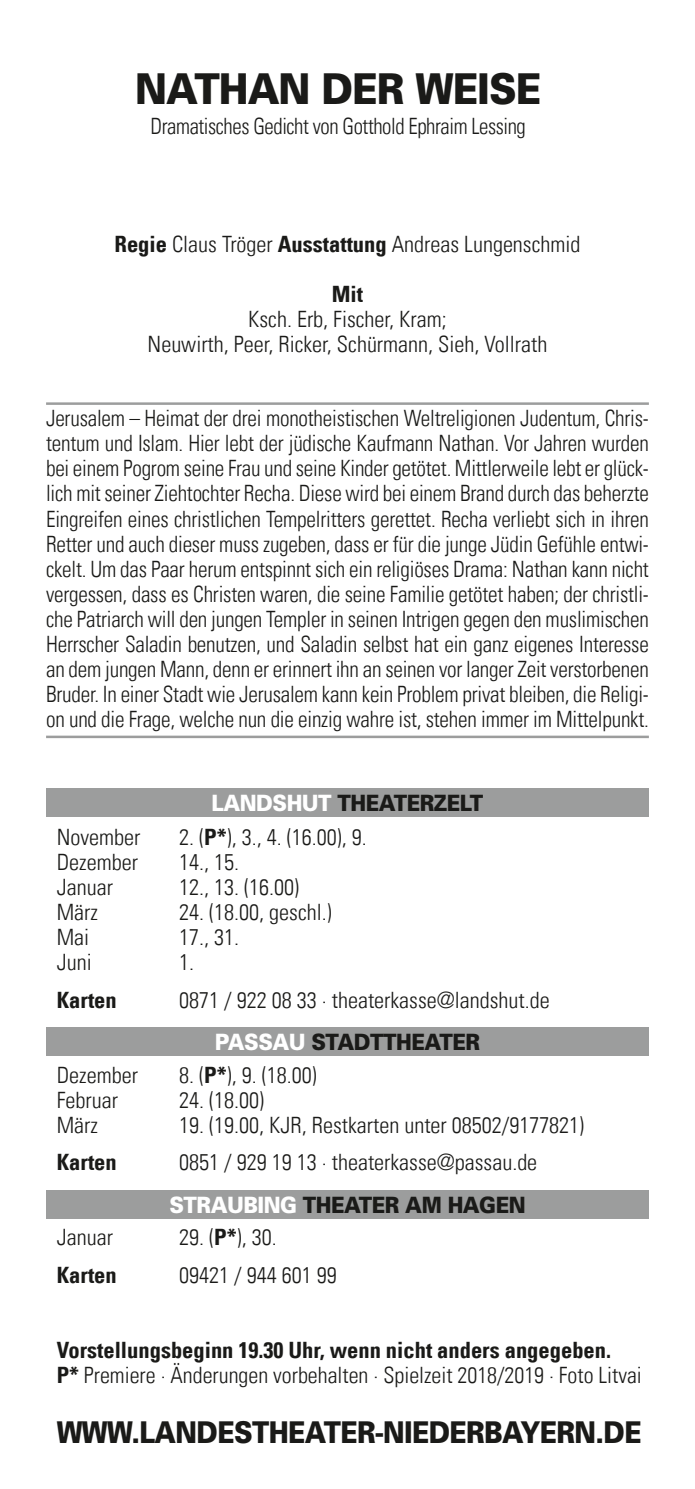
<style>
.page{position:relative;width:695px;height:1489px;background:#fff}
.page>*{position:absolute;margin:0;border:0;box-sizing:border-box;transform-origin:0 0}
.t1{font:900 42.5px "Univers";letter-spacing:-.025em;color:#1a1a18;scale:.9 1}
.t2{font:900 30px "Univers";letter-spacing:-.025em;color:#1a1a18;scale:.86 1}
.t3{font:22.5px/25px "Univers Com 47 Light Cond";color:#1a1a18;text-align:justify;scale:.95 1}
.t4{font:22.5px/25px "Univers Com 47 Light Cond";color:#1a1a18;text-align:center}
.t5{font:22.5px "Univers Com 67 Bold Cond";color:#1a1a18}
.t6{font:900 22.5px "Univers";letter-spacing:-.025em;color:#1a1a18;scale:.9 1}
.t7{font:22.5px "Univers Com 47 Light Cond";letter-spacing:-.02em;color:#1a1a18;scale:.93 1}
.s1{font-family:"Univers Com 67 Bold Cond"}
.s2{color:#fff}
</style>
<div class="page">
<hr style="left:46px;top:402px;width:602px;height:3px;background:#9c9d9d">
<hr style="left:46px;top:735px;width:602px;height:3px;background:#9c9d9d">
<div style="left:46px;top:788px;width:602px;height:28px;background:#9c9d9d"></div>
<div style="left:46px;top:1027px;width:602px;height:29px;background:#9c9d9d"></div>
<div style="left:46px;top:1189px;width:602px;height:29px;background:#9c9d9d"></div>
<h1 class="t1" style="left:135px;top:63px;width:452px">NATHAN DER WEISE</h1>
<p class="t7" style="left:151px;top:113px;width:405px">Dramatisches Gedicht von Gotthold Ephraim Lessing</p>
<p class="t4" style="left:114px;top:232px;width:467px"><span class="s1">Regie</span> Claus Tröger <span class="s1">Ausstattung</span> Andreas Lungenschmid</p>
<p class="t5" style="left:332px;top:280px;width:33px">Mit</p>
<p class="t4" style="left:147px;top:307px;width:401px">Ksch. Erb, Fischer, Kram;<br>Neuwirth, Peer, Ricker, Schürmann, Sieh, Vollrath</p>
<p class="t3" style="left:46px;top:406px;width:636px">Jerusalem – Heimat der drei monotheistischen Weltreligionen Judentum, Chris&shy;tentum und Islam. Hier lebt der jüdische Kaufmann Nathan. Vor Jahren wurden bei einem Pogrom seine Frau und seine Kinder getötet. Mittlerweile lebt er glück&shy;lich mit seiner Ziehtochter Recha. Diese wird bei einem Brand durch das beherzte Eingreifen eines christlichen Tempelritters gerettet. Recha verliebt sich in ihren Retter und auch dieser muss zugeben, dass er für die junge Jüdin Gefühle entwi&shy;ckelt. Um das Paar herum entspinnt sich ein religiöses Drama: Nathan kann nicht vergessen, dass es Christen waren, die seine Familie getötet haben; der christli&shy;che Patriarch will den jungen Templer in seinen Intrigen gegen den muslimischen Herrscher Saladin benutzen, und Saladin selbst hat ein ganz eigenes Interesse an dem jungen Mann, denn er erinnert ihn an seinen vor langer Zeit verstorbenen Bruder. In einer Stadt wie Jerusalem kann kein Problem privat bleiben, die Religi&shy;on und die Frage, welche nun die einzig wahre ist, stehen immer im Mittelpunkt.</p>
<p class="t6" style="left:211px;top:789px;width:303px"><span class="s2">LANDSHUT</span> THEATERZELT</p>
<p class="t4" style="left:57px;top:824px;width:85px">November</p>
<p class="t4" style="left:179px;top:824px;width:189px">2. (<span class="s1">P*</span>), 3., 4. (16.00), 9.</p>
<p class="t4" style="left:57px;top:849px;width:83px">Dezember</p>
<p class="t4" style="left:179px;top:849px;width:61px">14., 15.</p>
<p class="t4" style="left:57px;top:874px;width:58px">Januar</p>
<p class="t4" style="left:179px;top:874px;width:121px">12., 13. (16.00)</p>
<p class="t4" style="left:57px;top:899px;width:43px">März</p>
<p class="t4" style="left:179px;top:899px;width:154px">24. (18.00, geschl.)</p>
<p class="t4" style="left:57px;top:924px;width:34px">Mai</p>
<p class="t4" style="left:179px;top:924px;width:61px">17., 31.</p>
<p class="t4" style="left:57px;top:949px;width:36px">Juni</p>
<p class="t4" style="left:179px;top:949px;width:16px">1.</p>
<p class="t5" style="left:57px;top:985px;width:62px">Karten</p>
<p class="t4" style="left:179px;top:987px;width:372px">0871 / 922 08 33 · theaterkasse@landshut.de</p>
<p class="t6" style="left:215px;top:1028px;width:296px"><span class="s2">PASSAU</span> STADTTHEATER</p>
<p class="t4" style="left:57px;top:1062px;width:83px">Dezember</p>
<p class="t4" style="left:179px;top:1062px;width:139px">8. (<span class="s1">P*</span>), 9. (18.00)</p>
<p class="t4" style="left:57px;top:1087px;width:63px">Februar</p>
<p class="t4" style="left:179px;top:1087px;width:86px">24. (18.00)</p>
<p class="t4" style="left:57px;top:1112px;width:43px">März</p>
<p class="t4" style="left:179px;top:1112px;width:406px">19. (19.00, KJR, Restkarten unter 08502/9177821)</p>
<p class="t5" style="left:57px;top:1148px;width:62px">Karten</p>
<p class="t4" style="left:179px;top:1149px;width:359px">0851 / 929 19 13 · theaterkasse@passau.de</p>
<p class="t6" style="left:169px;top:1190px;width:397px"><span class="s2">STRAUBING</span> THEATER AM HAGEN</p>
<p class="t4" style="left:57px;top:1224px;width:58px">Januar</p>
<p class="t4" style="left:179px;top:1224px;width:99px">29. (<span class="s1">P*</span>), 30.</p>
<p class="t5" style="left:57px;top:1260px;width:62px">Karten</p>
<p class="t4" style="left:179px;top:1262px;width:159px">09421 / 944 601 99</p>
<p class="t5" style="left:57px;top:1335px;width:555px">Vorstellungsbeginn 19.30 Uhr, wenn nicht anders angegeben.</p>
<p class="t4" style="left:57px;top:1362px;width:586px"><span class="s1">P*</span> Premiere · Änderungen vorbehalten · Spielzeit 2018/2019 · Foto Litvai</p>
<h2 class="t2" style="left:57px;top:1413px;width:681px">WWW.LANDESTHEATER-NIEDERBAYERN.DE</h2>
</div>
